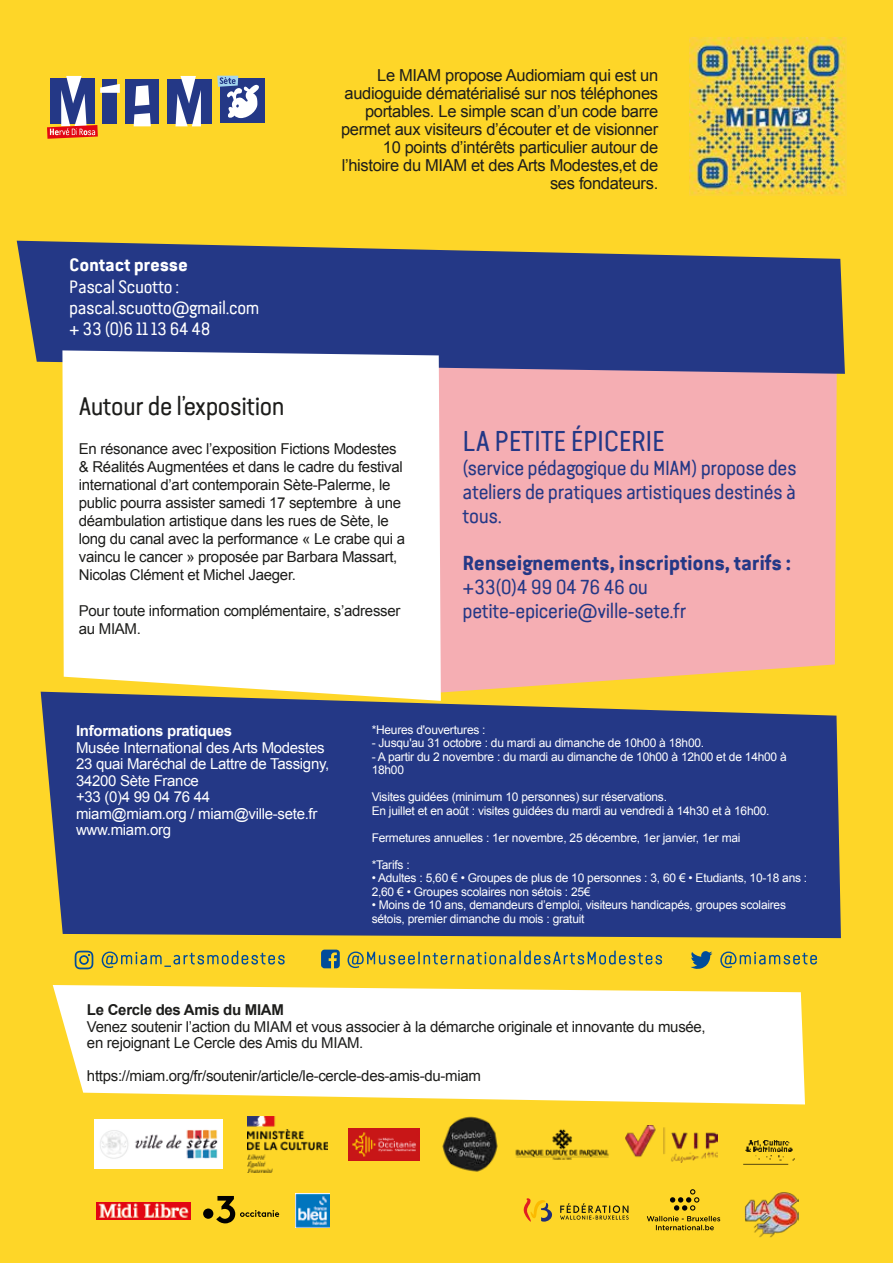
<style>
.page{position:relative;width:893px;height:1263px;background:#fed628}
.page>*{position:absolute;margin:0;border:0;box-sizing:border-box;transform-origin:0 0}
.t1{font:28.8px "Van Condensed Pro";letter-spacing:-.02em;color:#243886}
.t2{font:25.5px "Van Condensed Pro";letter-spacing:-.02em;color:#1d1d1b}
.t3{font:20.4px/23.7px "Van Condensed Pro";letter-spacing:-.02em;color:#243886;text-align:justify}
.t4{font:700 20.4px "Van Condensed Pro";letter-spacing:-.02em;color:#243886}
.t5{font:18px/21.1px "Van Condensed Pro";letter-spacing:-.02em;color:#fff}
.t6{font:700 18px "Van Condensed Pro";letter-spacing:-.02em;color:#fff}
.t7{font:16.5px/18px "Arial";letter-spacing:-.02em;color:#1d1d1b;text-align:right}
.t8{font:15px/18px "Arial";letter-spacing:-.02em;color:#1d1d1b}
.t9{font:15px/16.5px "Arial";letter-spacing:-.02em;color:#fff}
.t10{font:700 15px "Arial";letter-spacing:-.02em;color:#fff}
.t11{font:700 15px "Arial";letter-spacing:-.02em;color:#1d1d1b}
.t12{font:12px/13.5px "Arial";letter-spacing:-.02em;color:#fff}
</style>
<div class="page">
<div style="left:441px;top:374px;width:396px;height:318px;background:#f5aeb3"></div>
<div style="left:125px;top:79px;width:34px;height:45px;background:#243886"></div>
<svg style="left:135px;top:85px;width:14px;height:21px"></svg>
<svg style="left:134px;top:113px;width:17px;height:13px"></svg>
<div style="left:167px;top:79px;width:45px;height:45px;background:#243886"></div>
<svg style="left:175px;top:76px;width:26px;height:50px"></svg>
<div style="left:220px;top:78px;width:45px;height:45px;background:#243886"></div>
<svg style="left:217px;top:76px;width:42px;height:42px"></svg>
<svg style="left:47px;top:76px;width:73px;height:63px"></svg>
<svg style="left:17px;top:241px;width:828px;height:133px;background:#3a487d"></svg>
<div style="left:62px;top:350px;width:379px;height:342px;background:#fff"></div>
<svg style="left:53px;top:985px;width:752px;height:119px;background:#fefae9"></svg>
<img style="left:690px;top:38px;width:157px;height:157px">
<svg style="left:41px;top:692px;width:800px;height:246px;background:#33437f"></svg>
<div style="left:203px;top:1208px;width:10px;height:11px;background:#010101;border-radius:50%"></div>
<svg style="left:216px;top:1196px;width:63px;height:27px"></svg>
<img style="left:97px;top:1202px;width:93px;height:17px">
<img style="left:296px;top:1193px;width:33px;height:34px">
<img style="left:247px;top:1116px;width:81px;height:56px">
<img style="left:348px;top:1128px;width:71px;height:32px">
<img style="left:95px;top:1119px;width:128px;height:50px">
<img style="left:442px;top:1116px;width:56px;height:56px">
<img style="left:745px;top:1192px;width:53px;height:45px">
<svg style="left:560px;top:1203px;width:69px;height:16px"></svg>
<svg style="left:523px;top:1198px;width:29px;height:23px"></svg>
<svg style="left:670px;top:1189px;width:29px;height:21px"></svg>
<svg style="left:647px;top:1216px;width:73px;height:14px"></svg>
<img style="left:743px;top:1140px;width:52px;height:25px">
<img style="left:626px;top:1126px;width:91px;height:36px">
<img style="left:515px;top:1129px;width:94px;height:31px">
<svg style="left:102px;top:951px;width:183px;height:17px"></svg>
<svg style="left:348px;top:951px;width:314px;height:17px"></svg>
<svg style="left:720px;top:951px;width:97px;height:17px"></svg>
<svg style="left:691px;top:951px;width:21px;height:18px"></svg>
<svg style="left:75px;top:951px;width:18px;height:18px"></svg>
<svg style="left:321px;top:949px;width:19px;height:19px"></svg>
<p class="t6" style="left:69px;top:252px;width:120px">Contact presse</p>
<p class="t5" style="left:69px;top:274px;width:192px">Pascal Scuotto : pascal.scuotto@gmail.com + 33 (0)6 11 13 64 48</p>
<p class="t7" style="left:341px;top:66px;width:319px">Le MIAM propose Audiomiam qui est un audioguide dématérialisé sur nos téléphones portables. Le simple scan d’un code barre permet aux visiteurs d’écouter et de visionner 10 points d’intérêts particulier autour de l’histoire du MIAM et des Arts Modestes,et de ses fondateurs.</p>
<h2 class="t2" style="left:79px;top:388px;width:207px">Autour de l’exposition</h2>
<p class="t8" style="left:79px;top:440px;width:328px">En résonance avec l’exposition Fictions Modestes &amp; Réalités Augmentées et dans le cadre du festival international d’art contemporain Sète-Palerme, le public pourra assister samedi 17 septembre à une déambulation artistique dans les rues de Sète, le long du canal avec la performance « Le crabe qui a vaincu le cancer » proposée par Barbara Massart, Nicolas Clément et Michel Jaeger.</p>
<p class="t8" style="left:79px;top:602px;width:323px">Pour toute information complémentaire, s’adresser au MIAM.</p>
<h1 class="t1" style="left:463px;top:421px;width:204px">LA PETITE ÉPICERIE</h1>
<h3 class="t3" style="left:463px;top:455px;width:336px">(service pédagogique du MIAM) propose des ateliers de pratiques artistiques destinés à tous.</h3>
<h3 class="t4" style="left:463px;top:548px;width:330px">Renseignements, inscriptions, tarifs :</h3>
<h3 class="t3" style="left:463px;top:574px;width:225px">+33(0)4 99 04 76 46 ou petite-epicerie@ville-sete.fr</h3>
<p class="t10" style="left:76px;top:721px;width:158px">Informations pratiques</p>
<p class="t9" style="left:76px;top:739px;width:255px">Musée International des Arts Modestes<br>23 quai Maréchal de Lattre de Tassigny,<br>34200 Sète France<br>+33 (0)4 99 04 76 44<br>miam@miam.org / miam@ville-sete.fr www.miam.org</p>
<p class="t12" style="left:372px;top:723px;width:115px">*Heures d'ouvertures :</p>
<p class="t12" style="left:372px;top:736px;width:334px">- Jusqu'au 31 octobre : du mardi au dimanche de 10h00 à 18h00.</p>
<p class="t12" style="left:372px;top:750px;width:417px">- A partir du 2 novembre : du mardi au dimanche de 10h00 à 12h00 et de 14h00 à<br>18h00</p>
<p class="t12" style="left:372px;top:790px;width:399px">Visites guidées (minimum 10 personnes) sur réservations.<br>En juillet et en août : visites guidées du mardi au vendredi à 14h30 et à 16h00.</p>
<p class="t12" style="left:372px;top:831px;width:370px">Fermetures annuelles : 1er novembre, 25 décembre, 1er janvier, 1er mai</p>
<p class="t12" style="left:372px;top:858px;width:40px">*Tarifs :</p>
<p class="t12" style="left:372px;top:871px;width:437px">• Adultes : 5,60 € • Groupes de plus de 10 personnes : 3, 60 € • Etudiants, 10-18 ans :<br>2,60 € • Groupes scolaires non sétois : 25€</p>
<p class="t12" style="left:372px;top:898px;width:416px">• Moins de 10 ans, demandeurs d’emploi, visiteurs handicapés, groupes scolaires sétois, premier dimanche du mois : gratuit</p>
<p class="t11" style="left:87px;top:1000px;width:198px">Le Cercle des Amis du MIAM</p>
<p class="t8" style="left:87px;top:1018px;width:620px;line-height:16.5px">Venez soutenir l’action du MIAM et vous associer à la démarche originale et innovante du musée, en rejoignant Le Cercle des Amis du MIAM.</p>
<p class="t8" style="left:87px;top:1067px;width:395px">https://miam.org/fr/soutenir/article/le-cercle-des-amis-du-miam</p>
</div>
